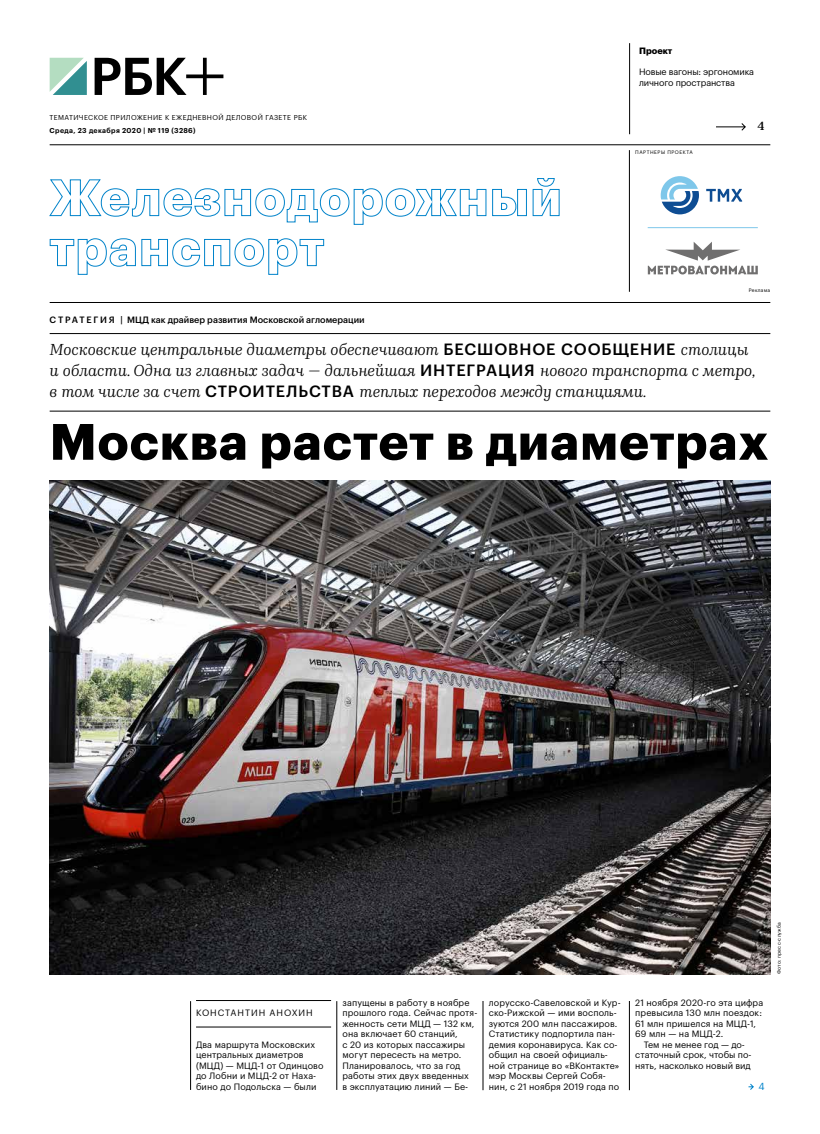
<style>
.page{position:relative;width:820px;height:1134px;background:#fff}
.page>*{position:absolute;margin:0;border:0;box-sizing:border-box;transform-origin:0 0}
.t1{font:700 50px "Graphik RBCLC";letter-spacing:.02em;color:#000}
.t2{font:italic 16px/21px "Kazimir Text RBC";color:#000}
.t3{font:500 12px "Kazimir Text RBC";color:#000}
.t4{font:10px "Graphik RBCLC";color:#0083ca}
.t5{font:9px/10.5px "Graphik RBCLC";letter-spacing:.01em;color:#000}
.t6{font:500 9px "Graphik RBCLC";color:#000}
.t7{font:9px/10.8px "Graphik RBCLC";letter-spacing:-.015em;color:#000}
.t8{font:9px "Graphik RBCLC";letter-spacing:.105em;color:#000}
.t9{font:700 9px "Graphik RBCLC";color:#000}
.t10{font:7px "Graphik RBCLC";letter-spacing:.05em;color:#000}
.t11{font:600 7px "Graphik RBCLC";letter-spacing:.05em;color:#000}
.t12{font:5px "Graphik RBCLC";letter-spacing:.05em;color:#000}
.t13{font:5px "Graphik RBCLC";letter-spacing:.105em;color:#000}
.s1{font-family:"Graphik RBCLC";font-weight:500;font-style:normal}
</style>
<div class="page">
<svg style="left:50px;top:58px;width:37px;height:37px"></svg>
<svg style="left:95px;top:58px;width:128px;height:37px"></svg>
<hr style="left:50px;top:145px;width:720px;height:1px;background:#000">
<hr style="left:50px;top:302px;width:720px;height:1px;background:#000">
<hr style="left:629px;top:150px;width:1px;height:142px;background:#000">
<svg style="left:49px;top:178px;width:511px;height:47px"></svg>
<svg style="left:49px;top:238px;width:275px;height:37px"></svg>
<hr style="left:50px;top:333px;width:720px;height:1px;background:#000">
<hr style="left:50px;top:411px;width:720px;height:1px;background:#000">
<svg style="left:748px;top:1083px;width:6px;height:7px"></svg>
<hr style="left:629px;top:43px;width:1px;height:91px;background:#000">
<svg style="left:716px;top:123px;width:29px;height:8px"></svg>
<hr style="left:336px;top:1001px;width:1px;height:89px;background:#000">
<hr style="left:190px;top:1001px;width:1px;height:89px;background:#000">
<hr style="left:482px;top:1001px;width:1px;height:89px;background:#000">
<hr style="left:629px;top:1001px;width:1px;height:89px;background:#000">
<svg style="left:647px;top:242px;width:110px;height:32px"></svg>
<svg style="left:706px;top:189px;width:35px;height:13px"></svg>
<svg style="left:660px;top:176px;width:38px;height:38px"></svg>
<hr style="left:647px;top:227px;width:110px;height:1px;background:#7ec7ea">
<img style="left:50px;top:481px;width:720px;height:493px">
<hr style="left:196px;top:1000px;width:135px;height:1px;background:#000">
<hr style="left:196px;top:1027px;width:135px;height:1px;background:#000">
<p class="t10" style="left:50px;top:112px;width:259px">ТЕМАТИЧЕСКОЕ ПРИЛОЖЕНИЕ К ЕЖЕДНЕВНОЙ ДЕЛОВОЙ ГАЗЕТЕ РБК</p>
<p class="t11" style="left:50px;top:125px;width:147px">Среда, 23 декабря 2020 | № 119 (3286)</p>
<p class="t9" style="left:638px;top:43px;width:35px">Проект</p>
<p class="t7" style="left:638px;top:65px;width:116px">Новые вагоны: эргономика личного пространства</p>
<p class="t13" style="left:635px;top:149px;width:59px">ПАРТНЕРЫ ПРОЕКТА</p>
<h3 class="t3" style="left:757px;top:117px;width:9px">4</h3>
<p class="t12" style="left:748px;top:286px;width:23px">Реклама</p>
<p class="t6" style="left:50px;top:313px;width:316px">С Т РАТ Е Г И Я | МЦД как драйвер развития Московской агломерации</p>
<h2 class="t2" style="left:50px;top:338px;width:707px">Московские центральные диаметры обеспечивают <span class="s1">БЕСШОВНОЕ СООБЩЕНИЕ</span> столицы и области. Одна из главных задач — дальнейшая <span class="s1">ИНТЕГРАЦИЯ</span> нового транспорта с метро, в том числе за счет <span class="s1">СТРОИТЕЛЬСТВА</span> теплых переходов между станциями.</h2>
<h1 class="t1" style="left:50px;top:403px;width:720px">Москва растет в диаметрах</h1>
<p class="t8" style="left:196px;top:1006px;width:118px">КОНСТАНТИН АНОХИН</p>
<p class="t5" style="left:196px;top:1038px;width:129px">Два маршрута Московских центральных диаметров (МЦД) — МЦД-1 от Одинцово до Лобни и МЦД-2 от Наха&shy;бино до Подольска — были</p>
<p class="t5" style="left:342px;top:996px;width:136px">запущены в работу в ноябре прошлого года. Сейчас протя&shy;женность сети МЦД — 132 км, она включает 60 станций,<br>с 20 из которых пассажиры могут пересесть на метро.<br>Планировалось, что за год работы этих двух введенных<br>в эксплуатацию линий — Бе-</p>
<p class="t5" style="left:488px;top:996px;width:133px">лорусско-Савеловской и Кур&shy;ско-Рижской — ими восполь&shy;зуются 200 млн пассажиров.<br>Статистику подпортила пан&shy;демия коронавируса. Как со&shy;общил на своей официаль&shy;ной странице во «ВКонтакте» мэр Москвы Сергей Собя&shy;нин, с 21 ноября 2019 года по</p>
<p class="t5" style="left:635px;top:996px;width:129px">21 ноября 2020-го эта цифра</p>
<p class="t5" style="left:635px;top:1007px;width:128px">превысила 130 млн поездок:</p>
<p class="t5" style="left:635px;top:1017px;width:122px">61 млн пришелся на МЦД-1,</p>
<p class="t5" style="left:635px;top:1028px;width:90px">69 млн — на МЦД-2.</p>
<p class="t5" style="left:643px;top:1038px;width:103px">Тем не менее год — до-</p>
<p class="t5" style="left:635px;top:1049px;width:118px">статочный срок, чтобы по-</p>
<p class="t5" style="left:635px;top:1060px;width:117px">нять, насколько новый вид</p>
<p class="t4" style="left:758px;top:1078px;width:8px">4</p>
<p class="t12" style="left:775px;top:974px;width:54px;rotate:-90deg">Фото: пресс-служба</p>
</div>
